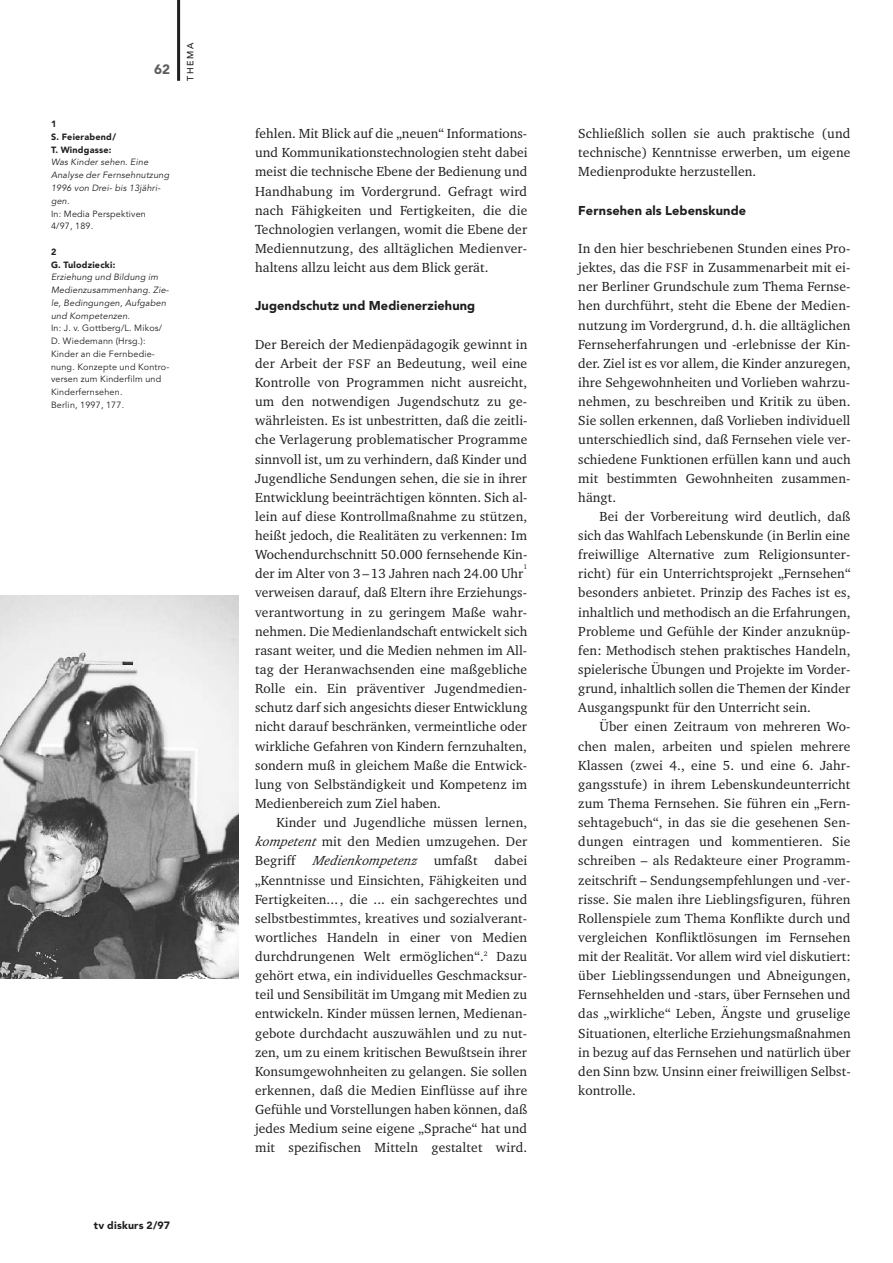
<style>
.page{position:relative;width:893px;height:1263px;background:#fff}
.page>*{position:absolute;margin:0;border:0;box-sizing:border-box;transform-origin:0 0}
.t1{font:13.5px/19.2px "Charter BT";letter-spacing:.005em;color:#1e1e1e;text-align:justify}
.t2{font:italic 13.5px "Charter BT";color:#1e1e1e}
.t3{font:900 13.5px "Avenir";color:#5e5e5e}
.t4{font:900 12.75px "Avenir";letter-spacing:.01em;color:#1e1e1e}
.t5{font:900 10.5px "Avenir";letter-spacing:.02em;color:#1e1e1e}
.t6{font:9px/12.8px "Avenir";letter-spacing:.02em;color:#1e1e1e}
.t7{font:italic 9px/12.8px "Avenir";letter-spacing:.02em;color:#1e1e1e}
.t8{font:900 9px/12.8px "Avenir";letter-spacing:.025em;color:#1e1e1e}
.t9{font:500 9px "Avenir";letter-spacing:.165em;color:#1e1e1e}
.t10{font:6.75px "Charter BT";color:#1e1e1e}
.s1{font-size:12.75px}
.s2{font-style:italic}
.s3{font-style:normal}
</style>
<div class="page">
<hr style="left:177px;top:0;width:3px;height:81px;background:#1e1e1e">
<img style="left:0;top:595px;width:238px;height:383px">
<p class="t3" style="left:154px;top:64px;width:17px">62</p>
<p class="t8" style="left:51px;top:118px;width:67px">1<br>S. Feierabend/<br>T. Windgasse:</p>
<p class="t7" style="left:51px;top:157px;width:120px">Was Kinder sehen. Eine<br>Analyse der Fernsehnutzung<br>1996 von Drei- bis 13jähri&shy;gen.</p>
<p class="t6" style="left:51px;top:208px;width:96px">In: Media Perspektiven<br>4/97, 189.</p>
<p class="t8" style="left:51px;top:246px;width:66px">2<br>G. Tulodziecki:</p>
<p class="t7" style="left:51px;top:272px;width:119px">Erziehung und Bildung im<br>Medienzusammenhang. Zie&shy;le, Bedingungen, Aufgaben und Kompetenzen.</p>
<p class="t6" style="left:51px;top:323px;width:120px">In: J. v. Gottberg/L. Mikos/<br>D. Wiedemann (Hrsg.):<br>Kinder an die Fernbedie&shy;nung. Konzepte und Kontro&shy;versen zum Kinderfilm und<br>Kinderfernsehen.<br>Berlin, 1997, 177.</p>
<p class="t9" style="left:187px;top:81px;width:39px;rotate:-90deg">THEMA</p>
<p class="t5" style="left:94px;top:1221px;width:78px">tv diskurs 2/97</p>
<p class="t1" style="left:255px;top:125px;width:274px">fehlen. Mit Blick auf die „neuen“ Informations&shy;und Kommunikationstechnologien steht dabei meist die technische Ebene der Bedienung und Handhabung im Vordergrund. Gefragt wird nach Fähigkeiten und Fertigkeiten, die die Technologien verlangen, womit die Ebene der Mediennutzung, des alltäglichen Medienver&shy;haltens allzu leicht aus dem Blick gerät.</p>
<p class="t4" style="left:255px;top:301px;width:222px">Jugendschutz und Medienerziehung</p>
<p class="t1" style="left:255px;top:336px;width:274px">Der Bereich der Medienpädagogik gewinnt in der Arbeit der <span class="s1">FSF</span> an Bedeutung, weil eine Kontrolle von Programmen nicht ausreicht, um den notwendigen Jugendschutz zu ge&shy;währleisten. Es ist unbestritten, daß die zeitli&shy;che Verlagerung problematischer Programme sinnvoll ist, um zu verhindern, daß Kinder und Jugendliche Sendungen sehen, die sie in ihrer Entwicklung beeinträchtigen könnten. Sich al&shy;lein auf diese Kontrollmaßnahme zu stützen, heißt jedoch, die Realitäten zu verkennen: Im Wochendurchschnitt 50.000 fernsehende Kin&shy;der im Alter von 3 –13 Jahren nach 24.00 Uhr</p>
<p class="t10" style="left:523px;top:564px;width:5px">1</p>
<p class="t1" style="left:255px;top:584px;width:274px">verweisen darauf, daß Eltern ihre Erziehungs&shy;verantwortung in zu geringem Maße wahr&shy;nehmen. Die Medienlandschaft entwickelt sich rasant weiter, und die Medien nehmen im All&shy;tag der Heranwachsenden eine maßgebliche Rolle ein. Ein präventiver Jugendmedien&shy;schutz darf sich angesichts dieser Entwicklung nicht darauf beschränken, vermeintliche oder wirkliche Gefahren von Kindern fernzuhalten, sondern muß in gleichem Maße die Entwick&shy;lung von Selbständigkeit und Kompetenz im Medienbereich zum Ziel haben.</p>
<p class="t1" style="left:255px;top:814px;width:274px;text-indent:21px">Kinder und Jugendliche müssen lernen, <span class="s2">kompetent</span> mit den Medien umzugehen. Der Begriff</p>
<p class="t2" style="left:312px;top:855px;width:167px">Medienkompetenz <span class="s3">u m fa ß t</span></p>
<p class="t1" style="left:255px;top:852px;width:274px;text-indent:239px">dabei „Kenntnisse und Einsichten, Fähigkeiten und Fertigkeiten..., die ... ein sachgerechtes und selbstbestimmtes, kreatives und sozialverant&shy;wortliches Handeln in einer von Medien durchdrungenen Welt ermöglichen“.<sup>2</sup> Dazu gehört etwa, ein individuelles Geschmacksur&shy;teil und Sensibilität im Umgang mit Medien zu entwickeln. Kinder müssen lernen, Medienan&shy;gebote durchdacht auszuwählen und zu nut&shy;zen, um zu einem kritischen Bewußtsein ihrer Konsumgewohnheiten zu gelangen. Sie sollen erkennen, daß die Medien Einflüsse auf ihre Gefühle und Vorstellungen haben können, daß jedes Medium seine eigene „Sprache“ hat und mit spezifischen Mitteln gestaltet wird.</p>
<p class="t1" style="left:578px;top:125px;width:274px">Schließlich sollen sie auch praktische (und technische) Kenntnisse erwerben, um eigene Medienprodukte herzustellen.</p>
<p class="t4" style="left:578px;top:205px;width:169px">Fernsehen als Lebenskunde</p>
<p class="t1" style="left:578px;top:240px;width:274px">In den hier beschriebenen Stunden eines Pro&shy;jektes, das die <span class="s1">FSF</span> in Zusammenarbeit mit ei&shy;ner Berliner Grundschule zum Thema Fernse&shy;hen durchführt, steht die Ebene der Medien&shy;nutzung im Vordergrund, d.h. die alltäglichen Fernseherfahrungen und -erlebnisse der Kin&shy;der. Ziel ist es vor allem, die Kinder anzuregen, ihre Sehgewohnheiten und Vorlieben wahrzu&shy;nehmen, zu beschreiben und Kritik zu üben.<br>Sie sollen erkennen, daß Vorlieben individuell unterschiedlich sind, daß Fernsehen viele ver&shy;schiedene Funktionen erfüllen kann und auch mit bestimmten Gewohnheiten zusammen&shy;hängt.</p>
<p class="t1" style="left:578px;top:508px;width:274px;text-indent:21px">Bei der Vorbereitung wird deutlich, daß sich das Wahlfach Lebenskunde (in Berlin eine freiwillige Alternative zum Religionsunter&shy;richt) für ein Unterrichtsprojekt „Fernsehen“ besonders anbietet. Prinzip des Faches ist es, inhaltlich und methodisch an die Erfahrungen, Probleme und Gefühle der Kinder anzuknüp&shy;fen: Methodisch stehen praktisches Handeln, spielerische Übungen und Projekte im Vorder&shy;grund, inhaltlich sollen die Themen der Kinder Ausgangspunkt für den Unterricht sein.</p>
<p class="t1" style="left:578px;top:718px;width:274px;text-indent:21px">Über einen Zeitraum von mehreren Wo&shy;chen malen, arbeiten und spielen mehrere Klassen (zwei 4., eine 5. und eine 6. Jahr&shy;gangsstufe) in ihrem Lebenskundeunterricht zum Thema Fernsehen. Sie führen ein „Fern&shy;sehtagebuch“, in das sie die gesehenen Sen&shy;dungen eintragen und kommentieren. Sie schreiben – als Redakteure einer Programm&shy;zeitschrift – Sendungsempfehlungen und -ver&shy;risse. Sie malen ihre Lieblingsfiguren, führen Rollenspiele zum Thema Konflikte durch und vergleichen Konfliktlösungen im Fernsehen mit der Realität. Vor allem wird viel diskutiert: über Lieblingssendungen und Abneigungen, Fernsehhelden und -stars, über Fernsehen und das „wirkliche“ Leben, Ängste und gruselige Situationen, elterliche Erziehungsmaßnahmen in bezug auf das Fernsehen und natürlich über den Sinn bzw. Unsinn einer freiwilligen Selbst&shy;kontrolle.</p>
</div>
